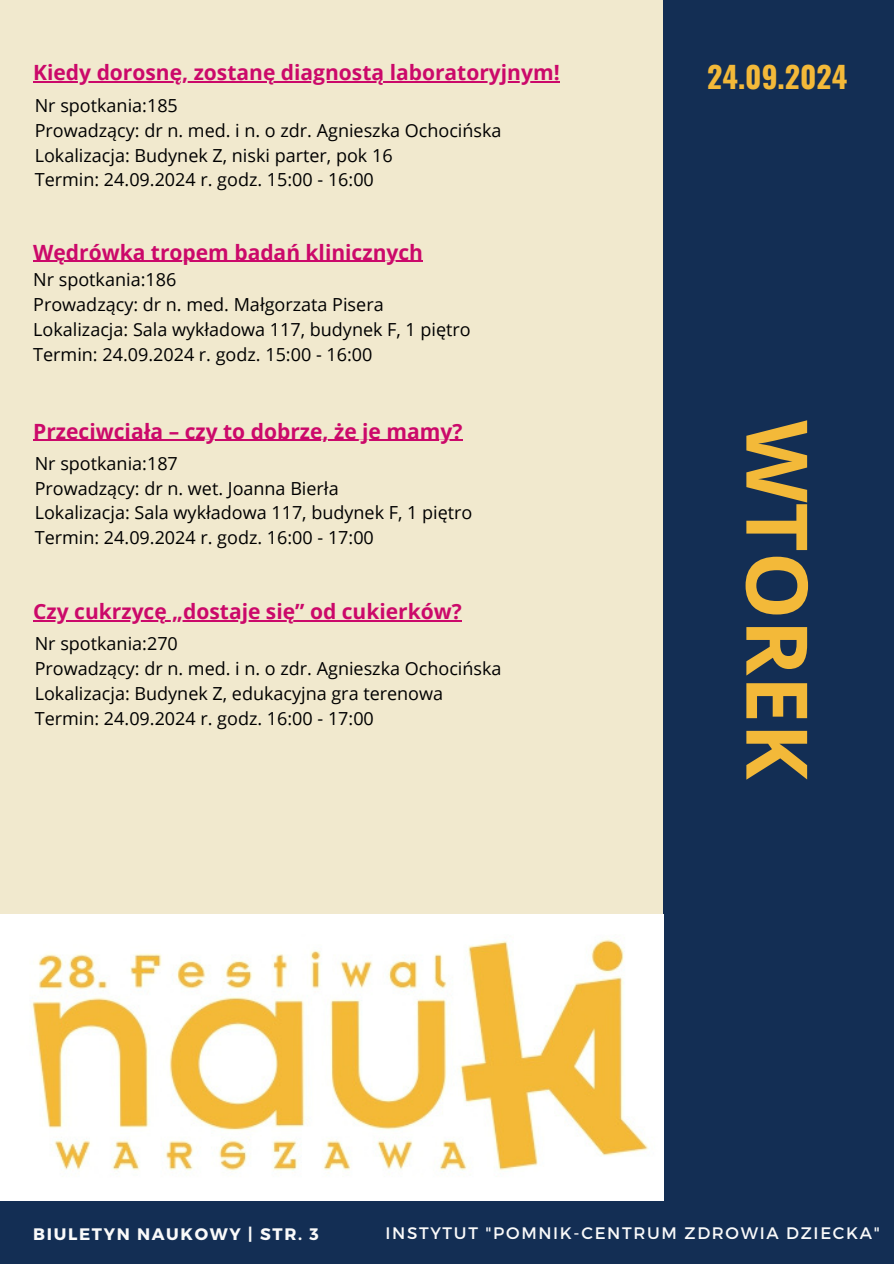
<style>
.page{position:relative;width:894px;height:1264px;background:#fff}
.page>*{position:absolute;margin:0;border:0;box-sizing:border-box;transform-origin:0 0}
.t1{font:700 85.05px "Open Sans";color:#f3b939}
.t2{font:700 29.7px "Oswald";color:#f3b939}
.t3{font:700 21px "Open Sans";color:#cb096a}
.t4{font:18px "Open Sans";color:#000}
.t5{font:16.65px "Montserrat";letter-spacing:.1em;color:#fafafa}
.t6{font:700 16.65px "Montserrat";letter-spacing:.1em;color:#fafafa}
</style>
<div class="page">
<div style="left:0;top:0;width:893px;height:1263px;background:#f1e9ce"></div>
<div style="left:663px;top:0;width:230px;height:1199px;background:#132e54"></div>
<div style="left:0;top:1199px;width:893px;height:64px;background:#132e54"></div>
<img style="left:0;top:914px;width:663px;height:286px">
<hr style="left:33px;top:81px;width:526px;height:2px;background:#cb096a">
<hr style="left:33px;top:261px;width:390px;height:1px;background:#cb096a">
<hr style="left:33px;top:440px;width:429px;height:1px;background:#cb096a">
<hr style="left:33px;top:620px;width:428px;height:1px;background:#cb096a">
<h3 class="t3" style="left:33px;top:58px;width:528px">Kiedy dorosnę, zostanę diagnostą laboratoryjnym!</h3>
<p class="t4" style="left:35px;top:93px;width:145px">Nr spotkania:185</p>
<p class="t4" style="left:35px;top:118px;width:468px">Prowadzący: dr n. med. i n. o zdr. Agnieszka Ochocińska</p>
<p class="t4" style="left:35px;top:142px;width:359px">Lokalizacja: Budynek Z, niski parter, pok 16</p>
<p class="t4" style="left:35px;top:167px;width:340px">Termin: 24.09.2024 r. godz. 15:00 - 16:00</p>
<h3 class="t3" style="left:33px;top:237px;width:391px">Wędrówka tropem badań klinicznych</h3>
<p class="t4" style="left:33px;top:267px;width:145px">Nr spotkania:186</p>
<p class="t4" style="left:33px;top:292px;width:352px">Prowadzący: dr n. med. Małgorzata Pisera</p>
<p class="t4" style="left:33px;top:316px;width:439px">Lokalizacja: Sala wykładowa 117, budynek F, 1 piętro</p>
<p class="t4" style="left:33px;top:341px;width:340px">Termin: 24.09.2024 r. godz. 15:00 - 16:00</p>
<h3 class="t3" style="left:33px;top:416px;width:430px">Przeciwciała – czy to dobrze, że je mamy?</h3>
<p class="t4" style="left:35px;top:450px;width:145px">Nr spotkania:187</p>
<p class="t4" style="left:35px;top:475px;width:305px">Prowadzący: dr n. wet. Joanna Bierła</p>
<p class="t4" style="left:35px;top:500px;width:439px">Lokalizacja: Sala wykładowa 117, budynek F, 1 piętro</p>
<p class="t4" style="left:35px;top:525px;width:340px">Termin: 24.09.2024 r. godz. 16:00 - 17:00</p>
<p class="t3" style="left:33px;top:597px;width:430px">Czy cukrzycę „dostaje się” od cukierków?</p>
<p class="t4" style="left:35px;top:631px;width:145px">Nr spotkania:270</p>
<h1 class="t4" style="left:35px;top:655px;width:468px">Prowadzący: dr n. med. i n. o zdr. Agnieszka Ochocińska</h1>
<h2 class="t4" style="left:35px;top:680px;width:410px">Lokalizacja: Budynek Z, edukacyjna gra terenowa</h2>
<p class="t4" style="left:35px;top:705px;width:340px">Termin: 24.09.2024 r. godz. 16:00 - 17:00</p>
<p class="t2" style="left:707px;top:53px;width:142px">24.09.2024</p>
<p class="t1" style="left:837px;top:420px;width:361px;rotate:90deg">WTOREK</p>
<p class="t6" style="left:33px;top:1222px;width:287px">BIULETYN NAUKOWY | STR. 3</p>
<h3 class="t5" style="left:385px;top:1222px;width:495px">INSTYTUT "POMNIK-CENTRUM ZDROWIA DZIECKA"</h3>
</div>
